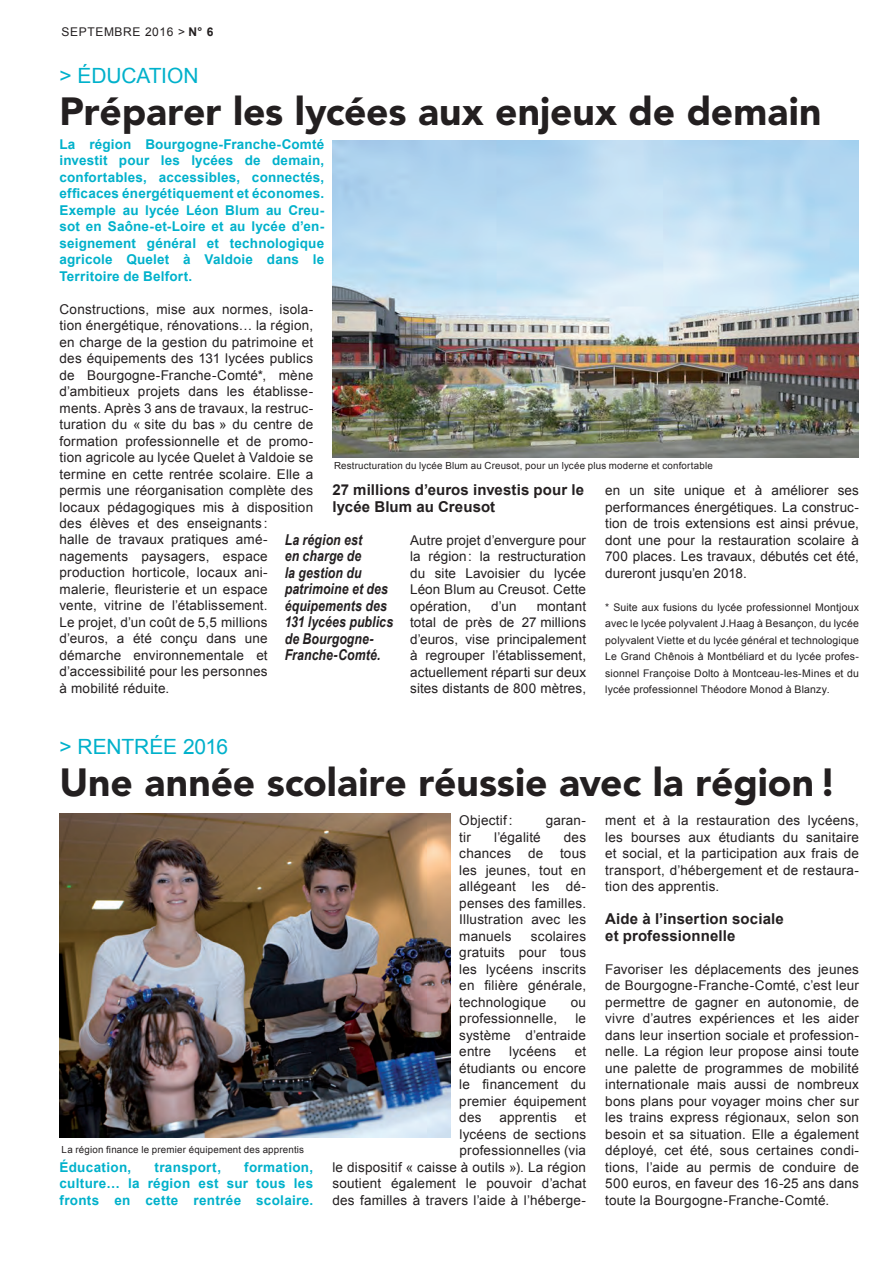
<style>
.page{position:relative;width:893px;height:1263px;background:#fff}
.page>*{position:absolute;margin:0;border:0;box-sizing:border-box;transform-origin:0 0}
.t1{font:900 39px "Avenir LT Std";letter-spacing:-.005em;color:#231f20}
.t2{font:21px "Arial";letter-spacing:-.005em;color:#00b1cb}
.t3{font:italic 700 15px/16.5px "Arial Narrow";letter-spacing:.005em;color:#231f20}
.t4{font:700 15px/16.5px "Arial";letter-spacing:.01em;color:#231f20}
.t5{font:13.5px/16.5px "Arial";letter-spacing:.015em;color:#231f20;text-align:justify}
.t6{font:700 13.5px/16.5px "Arial";letter-spacing:.02em;color:#00b1cb;text-align:justify}
.t7{font:12px "Arial";letter-spacing:.05em;color:#231f20}
.t8{font:10.5px/16.5px "Arial";letter-spacing:.015em;color:#231f20;text-align:justify}
.t9{font:9.75px "Arial";letter-spacing:.02em;color:#231f20}
.s1{font-weight:700}
</style>
<div class="page">
<img style="left:333px;top:140px;width:526px;height:318px">
<img style="left:60px;top:813px;width:391px;height:324px">
<p class="t7" style="left:62px;top:24px;width:153px">SEPTEMBRE 2016 &gt; <span class="s1">N° 6</span></p>
<h2 class="t2" style="left:60px;top:61px;width:141px">&gt; ÉDUCATION</h2>
<h1 class="t1" style="left:60px;top:87px;width:763px">Préparer les lycées aux enjeux de demain</h1>
<p class="t6" style="left:60px;top:136px;width:266px">La région Bourgogne-Franche-Comté investit pour les lycées de demain, confortables, accessibles, connectés, efficaces énergétiquement et économes.<br>Exemple au lycée Léon Blum au Creu&shy;sot en Saône-et-Loire et au lycée d’en&shy;seignement général et technologique agricole Quelet à Valdoie dans le Territoire de Belfort.</p>
<p class="t5" style="left:60px;top:301px;width:255px;text-align:left">Constructions, mise aux normes, isola&shy;tion énergétique, rénovations… la région, en charge de la gestion du patrimoine et des équipements des 131 lycées publics de Bourgogne-Franche-Comté*, mène d’ambitieux projets dans les établisse&shy;ments. Après 3 ans de travaux, la restruc&shy;turation du « site du bas » du centre de formation professionnelle et de promo&shy;tion agricole au lycée Quelet à Valdoie se termine en cette rentrée scolaire. Elle a permis une réorganisation complète des locaux pédagogiques mis à disposition des élèves et des enseignants :<br>halle de travaux pratiques amé&shy;nagements paysagers, espace production horticole, locaux ani&shy;malerie, fleuristerie et un espace<br>vente, vitrine de l’établissement.<br>Le projet, d’un coût de 5,5 millions d’euros, a été conçu dans une démarche environnementale et d’accessibilité pour les personnes<br>à mobilité réduite.</p>
<p class="t9" style="left:334px;top:459px;width:380px">Restructuration du lycée Blum au Creusot, pour un lycée plus moderne et confortable</p>
<p class="t4" style="left:332px;top:482px;width:253px">27 millions d’euros investis pour le lycée Blum au Creusot</p>
<p class="t5" style="left:410px;top:532px;width:177px">Autre projet d’envergure pour la région: la restructuration du site Lavoisier du lycée Léon Blum au Creusot. Cette opération,</p>
<p class="t5" style="left:605px;top:482px;width:255px">en un site unique et à améliorer ses performances énergétiques. La construc&shy;tion de trois extensions est ainsi prévue, dont une pour la restauration scolaire à 700 places. Les travaux, débutés cet été, dureront jusqu’en 2018.</p>
<p class="t8" style="left:605px;top:599px;width:255px">* Suite aux fusions du lycée professionnel Montjoux avec le lycée polyvalent J.Haag à Besançon, du lycée polyvalent Viette et du lycée général et technologique Le Grand Chênois à Montbéliard et du lycée profes&shy;sionnel Françoise Dolto à Montceau-les-Mines et du lycée professionnel Théodore Monod à Blanzy.</p>
<p class="t3" style="left:285px;top:531px;width:110px">La région est<br>en charge de<br>la gestion du patrimoine et des équipements des<br>131 lycées publics de Bourgogne-<br>Franche-Comté.</p>
<p class="t5" style="left:491px;top:598px;width:27px">d’un</p>
<p class="t5" style="left:410px;top:598px;width:177px;text-indent:127px">montant total de près de 27 millions d’euros, vise principalement à regrouper l’établissement, actuellement réparti sur deux sites distants de 800 mètres,</p>
<h2 class="t2" style="left:60px;top:733px;width:170px">&gt; RENTRÉE 2016</h2>
<h1 class="t1" style="left:60px;top:759px;width:778px">Une année scolaire réussie avec la région!</h1>
<p class="t9" style="left:62px;top:1143px;width:244px">La région finance le premier équipement des apprentis</p>
<p class="t6" style="left:60px;top:1159px;width:73px">Éducation,</p>
<p class="t6" style="left:154px;top:1159px;width:68px">transport,</p>
<p class="t6" style="left:60px;top:1159px;width:255px;text-indent:185px">formation, culture… la région est sur tous les fronts en cette rentrée scolaire.</p>
<p class="t5" style="left:459px;top:812px;width:55px">Objectif :</p>
<p class="t5" style="left:546px;top:812px;width:42px">garan-</p>
<p class="t5" style="left:459px;top:829px;width:13px">tir</p>
<p class="t5" style="left:494px;top:829px;width:48px">l’égalité</p>
<p class="t5" style="left:459px;top:829px;width:128px;text-indent:105px">des chances de tous les jeunes, tout en allégeant les dé&shy;penses des familles.<br>Illustration avec les manuels</p>
<p class="t5" style="left:459px;top:928px;width:128px;text-indent:72px">scolaires gratuits pour tous les lycéens inscrits en filière générale, technologique</p>
<p class="t5" style="left:571px;top:994px;width:17px">ou</p>
<p class="t5" style="left:459px;top:1010px;width:99px">professionnelle,</p>
<p class="t5" style="left:459px;top:1010px;width:128px;text-indent:116px">le système d’entraide entre</p>
<p class="t5" style="left:509px;top:1043px;width:49px">lycéens</p>
<p class="t5" style="left:459px;top:1043px;width:128px;text-indent:115px">et étudiants ou encore le financement du premier équipement des</p>
<p class="t5" style="left:499px;top:1109px;width:59px">apprentis</p>
<p class="t5" style="left:332px;top:1109px;width:255px;text-align:right">et<br>lycéens de sections<br>professionnelles (via<br>le dispositif « caisse à outils »). La région soutient également le pouvoir d’achat des familles à travers l’aide à l’héberge-</p>
<p class="t5" style="left:605px;top:812px;width:255px">ment et à la restauration des lycéens, les bourses aux étudiants du sanitaire et social, et la participation aux frais de transport, d’hébergement et de restaura&shy;tion des apprentis.</p>
<p class="t4" style="left:605px;top:911px;width:180px">Aide à l’insertion sociale et professionnelle</p>
<p class="t5" style="left:605px;top:961px;width:255px">Favoriser les déplacements des jeunes de Bourgogne-Franche-Comté, c’est leur permettre de gagner en autonomie, de vivre d’autres expériences et les aider dans leur insertion sociale et profession&shy;nelle. La région leur propose ainsi toute une palette de programmes de mobilité internationale mais aussi de nombreux bons plans pour voyager moins cher sur les trains express régionaux, selon son besoin et sa situation. Elle a également déployé, cet été, sous certaines condi&shy;tions, l’aide au permis de conduire de 500 euros, en faveur des 16-25 ans dans toute la Bourgogne-Franche-Comté.</p>
</div>
